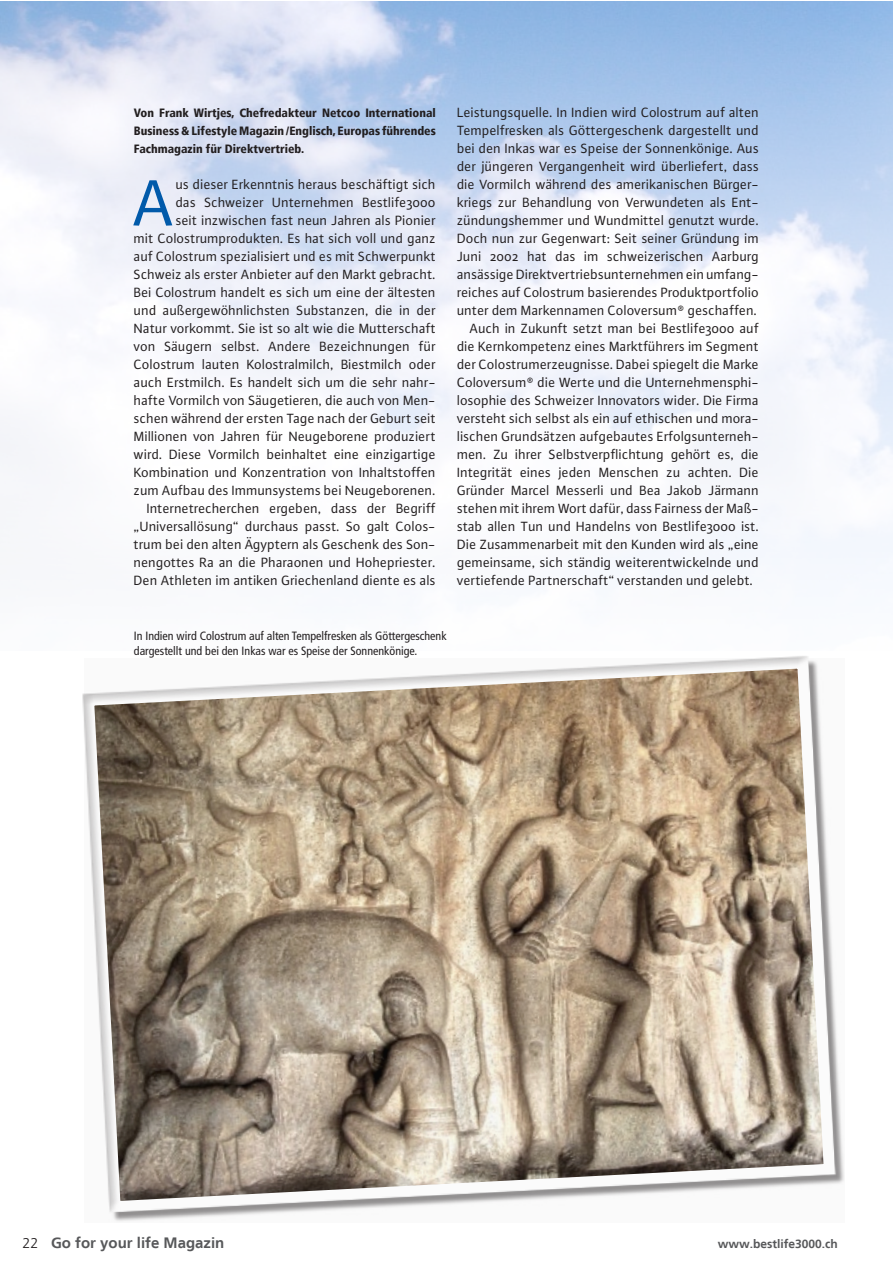
<style>
.page{position:relative;width:893px;height:1263px;background:#fff}
.page>*{position:absolute;margin:0;border:0;box-sizing:border-box;transform-origin:0 0}
.t1{font:69.6px "Plus Sans Normal";color:#015aaa}
.t2{font:700 15px "Frutiger LT";color:#57585a}
.t3{font:14.25px/18px "Plus Sans Normal";color:#231f20;text-align:right}
.t4{font:900 condensed 12px/18px "Frutiger LT";color:#231f20;text-align:justify}
.t5{font:condensed 12px/15px "Frutiger LT";color:#231f20}
.t6{font:700 12px "Frutiger LT";color:#57585a}
.s1{font-weight:300;font-size:14.25px;color:#231f20}
</style>
<div class="page">
<div style="left:84px;top:658px;width:761px;height:564px;background:#231f20;opacity:.5"></div>
<svg style="left:82px;top:656px;width:756px;height:558px;background:#b2a491"></svg>
<p class="t4" style="left:134px;top:104px;width:303px">Von Frank Wirtjes, Chefredakteur Netcoo International Business &amp; Lifestyle Magazin/Englisch, Europas führendes Fachmagazin für Direktvertrieb.</p>
<h1 class="t1" style="left:134px;top:162px;width:43px">A</h1>
<p class="t3" style="left:134px;top:176px;width:303px">us dieser Erkenntnis heraus beschäftigt sich<br>das Schweizer Unternehmen Bestlife3000<br>seit inzwischen fast neun Jahren als Pionier<br>mit Colostrumprodukten. Es hat sich voll und ganz auf Colostrum spezialisiert und es mit Schwerpunkt Schweiz als erster Anbieter auf den Markt gebracht.<br>Bei Colostrum handelt es sich um eine der ältesten und außergewöhnlichsten Substanzen, die in der Natur vorkommt. Sie ist so alt wie die Mutterschaft von Säugern selbst. Andere Bezeichnungen für Colostrum lauten Kolostralmilch, Biestmilch oder auch Erstmilch. Es handelt sich um die sehr nahr&shy;hafte Vormilch von Säugetieren, die auch von Men&shy;schen während der ersten Tage nach der Geburt seit Millionen von Jahren für Neugeborene produziert wird. Diese Vormilch beinhaltet eine einzigartige Kombination und Konzentration von Inhaltstoffen zum Aufbau des Immunsystems bei Neugeborenen.<br>Internetrecherchen ergeben, dass der Begriff „Universallösung“ durchaus passt. So galt Colos&shy;trum bei den alten Ägyptern als Geschenk des Son&shy;nengottes Ra an die Pharaonen und Hohepriester.<br>Den Athleten im antiken Griechenland diente es als</p>
<p class="t3" style="left:457px;top:104px;width:303px">Leistungsquelle. In Indien wird Colostrum auf alten</p>
<p class="t3" style="left:457px;top:122px;width:303px">Tempelfresken als Göttergeschenk dargestellt und</p>
<p class="t3" style="left:457px;top:140px;width:303px">bei den Inkas war es Speise der Sonnenkönige. Aus</p>
<p class="t3" style="left:457px;top:158px;width:303px">der jüngeren Vergangenheit wird überliefert, dass</p>
<p class="t3" style="left:457px;top:176px;width:303px">die Vormilch während des amerikanischen Bürger-</p>
<p class="t3" style="left:457px;top:194px;width:303px">kriegs zur Behandlung von Verwundeten als Ent-</p>
<p class="t3" style="left:457px;top:212px;width:303px">zündungshemmer und Wundmittel genutzt wurde.</p>
<p class="t3" style="left:457px;top:230px;width:303px">Doch nun zur Gegenwart: Seit seiner Gründung im</p>
<p class="t3" style="left:457px;top:248px;width:303px">Juni 2002 hat das im schweizerischen Aarburg</p>
<p class="t3" style="left:457px;top:266px;width:303px">ansässige Direktvertriebsunternehmen ein umfang-</p>
<p class="t3" style="left:457px;top:284px;width:303px">reiches auf Colostrum basierendes Produktportfolio</p>
<p class="t3" style="left:457px;top:302px;width:302px">unter dem Markennamen Coloversum® geschaffen.</p>
<p class="t3" style="left:470px;top:320px;width:291px">Auch in Zukunft setzt man bei Bestlife3000 auf</p>
<p class="t3" style="left:457px;top:338px;width:303px">die Kernkompetenz eines Marktführers im Segment</p>
<p class="t3" style="left:457px;top:356px;width:303px">der Colostrumerzeugnisse. Dabei spiegelt die Marke</p>
<p class="t3" style="left:457px;top:374px;width:303px">Coloversum® die Werte und die Unternehmensphi-</p>
<p class="t3" style="left:457px;top:392px;width:303px">losophie des Schweizer Innovators wider. Die Firma</p>
<p class="t3" style="left:457px;top:410px;width:303px">versteht sich selbst als ein auf ethischen und mora-</p>
<p class="t3" style="left:457px;top:428px;width:303px">lischen Grundsätzen aufgebautes Erfolgsunterneh-</p>
<p class="t3" style="left:457px;top:446px;width:303px">men. Zu ihrer Selbstverpflichtung gehört es, die</p>
<p class="t3" style="left:457px;top:464px;width:303px">Integrität eines jeden Menschen zu achten. Die</p>
<p class="t3" style="left:457px;top:482px;width:303px">Gründer Marcel Messerli und Bea Jakob Järmann</p>
<p class="t3" style="left:457px;top:500px;width:303px">stehen mit ihrem Wort dafür, dass Fairness der Maß-</p>
<p class="t3" style="left:457px;top:518px;width:303px">stab allen Tun und Handelns von Bestlife3000 ist.</p>
<p class="t3" style="left:457px;top:536px;width:303px">Die Zusammenarbeit mit den Kunden wird als „eine</p>
<p class="t3" style="left:457px;top:554px;width:303px">gemeinsame, sich ständig weiterentwickelnde und</p>
<p class="t3" style="left:457px;top:572px;width:298px">vertiefende Partnerschaft“ verstanden und gelebt.</p>
<p class="t5" style="left:134px;top:628px;width:314px">In Indien wird Colostrum auf alten Tempelfresken als Göttergeschenk dargestellt und bei den Inkas war es Speise der Sonnenkönige.</p>
<p class="t2" style="left:22px;top:1237px;width:203px"><span class="s1">22</span> Go for your life Magazin</p>
<p class="t6" style="left:718px;top:1239px;width:122px">www.bestlife3000.ch</p>
</div>
